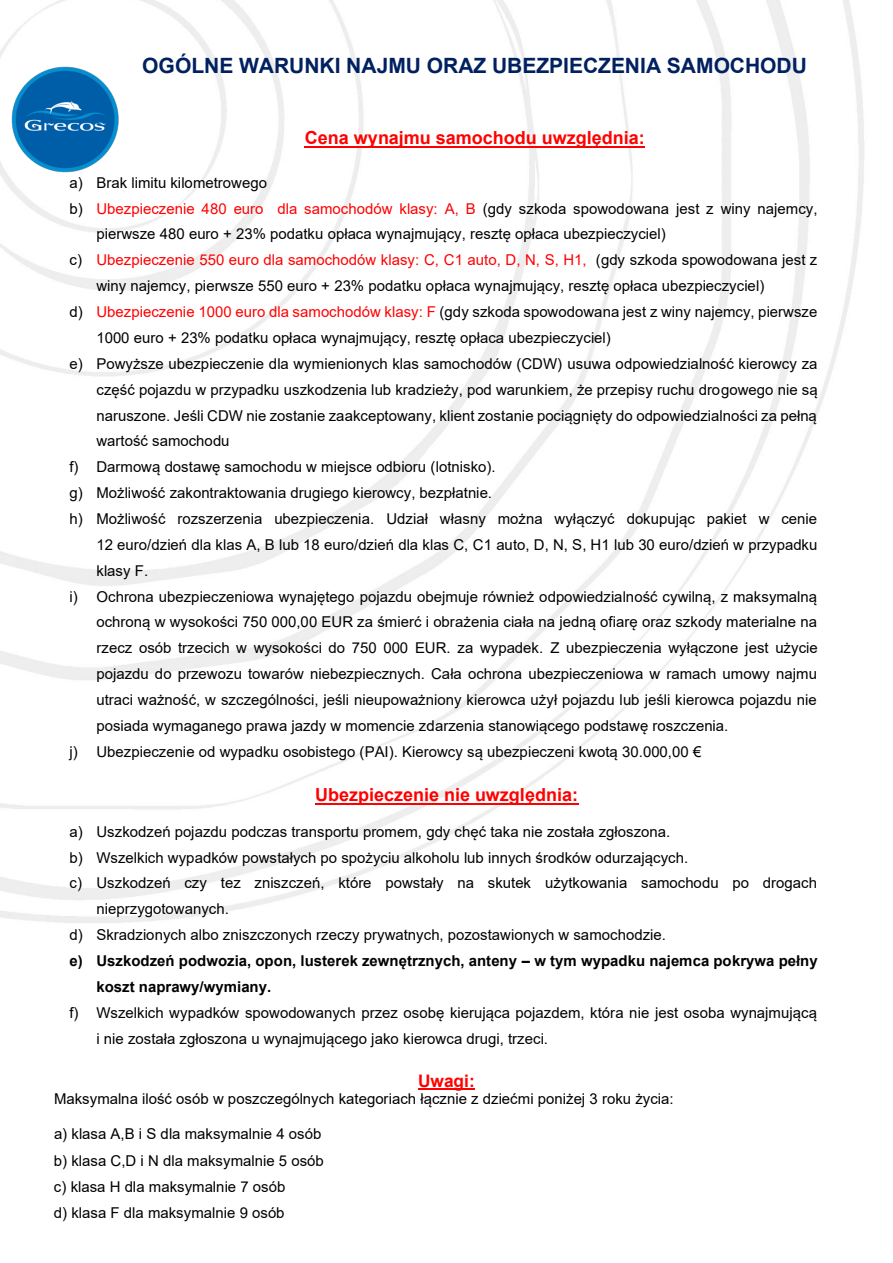
<style>
.page{position:relative;width:893px;height:1263px;background:#fff}
.page>*{position:absolute;margin:0;border:0;box-sizing:border-box;transform-origin:0 0}
.t1{font:700 21px "Arial";color:#002060}
.t2{font:700 18px "Arial";color:#f00}
.t3{font:700 17.25px "Arial";color:#f00}
.t4{font:15px/26.4px "Arial";color:#000}
.t5{font:15px "Arial";color:#f00}
.t6{font:700 15px/25.8px "Arial";color:#000}
.s1{color:#000}
.s2{color:#f00}
</style>
<div class="page">
<img style="left:0;top:0;width:864px;height:923px">
<img style="left:12px;top:66px;width:106px;height:107px">
<hr style="left:305px;top:146px;width:340px;height:2px;background:#f00">
<hr style="left:315px;top:803px;width:263px;height:1px;background:#f00">
<hr style="left:418px;top:1088px;width:57px;height:2px;background:#f00">
<h1 class="t1" style="left:142px;top:51px;width:666px">OGÓLNE WARUNKI NAJMU ORAZ UBEZPIECZENIA SAMOCHODU</h1>
<p class="t2" style="left:305px;top:125px;width:342px">Cena wynajmu samochodu uwzględnia:</p>
<p class="t4" style="left:69px;top:169px;width:199px">a) Brak limitu kilometrowego</p>
<p class="t5" style="left:69px;top:198px;width:750px"><span class="s1">b)</span> Ubezpieczenie 480 euro dla samochodów klasy: A, B <span class="s1">(gdy szkoda spowodowana jest z winy najemcy,</span></p>
<p class="t4" style="left:97px;top:221px;width:571px">pierwsze 480 euro + 23% podatku opłaca wynajmujący, resztę opłaca ubezpieczyciel)</p>
<p class="t5" style="left:69px;top:250px;width:749px"><span class="s1">c)</span> Ubezpieczenie 550 euro dla samochodów klasy: C, C1 auto, D, N, S, H1, <span class="s1">(gdy szkoda spowodowana jest z</span></p>
<p class="t4" style="left:96px;top:273px;width:669px">winy najemcy, pierwsze 550 euro + 23% podatku opłaca wynajmujący, resztę opłaca ubezpieczyciel)</p>
<p class="t4" style="left:69px;top:298px;width:750px">d) <span class="s2">Ubezpieczenie 1000 euro dla samochodów klasy: F</span> (gdy szkoda spowodowana jest z winy najemcy, pierwsze</p>
<p class="t4" style="left:96px;top:324px;width:516px">1000 euro + 23% podatku opłaca wynajmujący, resztę opłaca ubezpieczyciel)</p>
<p class="t4" style="left:69px;top:350px;width:750px">e) Powyższe ubezpieczenie dla wymienionych klas samochodów (CDW) usuwa odpowiedzialność kierowcy za</p>
<p class="t4" style="left:96px;top:376px;width:723px">część pojazdu w przypadku uszkodzenia lub kradzieży, pod warunkiem, że przepisy ruchu drogowego nie są</p>
<p class="t4" style="left:96px;top:402px;width:722px">naruszone. Jeśli CDW nie zostanie zaakceptowany, klient zostanie pociągnięty do odpowiedzialności za pełną</p>
<p class="t4" style="left:96px;top:428px;width:135px">wartość samochodu</p>
<p class="t4" style="left:69px;top:454px;width:428px">f) Darmową dostawę samochodu w miejsce odbioru (lotnisko).</p>
<p class="t4" style="left:69px;top:480px;width:424px">g) Możliwość zakontraktowania drugiego kierowcy, bezpłatnie.</p>
<p class="t4" style="left:69px;top:506px;width:749px">h) Możliwość rozszerzenia ubezpieczenia. Udział własny można wyłączyć dokupując pakiet w cenie</p>
<p class="t4" style="left:96px;top:531px;width:722px">12 euro/dzień dla klas A, B lub 18 euro/dzień dla klas C, C1 auto, D, N, S, H1 lub 30 euro/dzień w przypadku</p>
<p class="t4" style="left:96px;top:557px;width:53px">klasy F.</p>
<p class="t4" style="left:69px;top:583px;width:749px">i) Ochrona ubezpieczeniowa wynajętego pojazdu obejmuje również odpowiedzialność cywilną, z maksymalną</p>
<p class="t4" style="left:96px;top:609px;width:722px">ochroną w wysokości 750 000,00 EUR za śmierć i obrażenia ciała na jedną ofiarę oraz szkody materialne na</p>
<p class="t4" style="left:96px;top:635px;width:723px">rzecz osób trzecich w wysokości do 750 000 EUR. za wypadek. Z ubezpieczenia wyłączone jest użycie</p>
<p class="t4" style="left:96px;top:661px;width:722px">pojazdu do przewozu towarów niebezpiecznych. Cała ochrona ubezpieczeniowa w ramach umowy najmu</p>
<p class="t4" style="left:96px;top:687px;width:722px">utraci ważność, w szczególności, jeśli nieupoważniony kierowca użył pojazdu lub jeśli kierowca pojazdu nie</p>
<p class="t4" style="left:96px;top:712px;width:633px">posiada wymaganego prawa jazdy w momencie zdarzenia stanowiącego podstawę roszczenia.</p>
<p class="t4" style="left:69px;top:738px;width:633px">j) Ubezpieczenie od wypadku osobistego (PAI). Kierowcy są ubezpieczeni kwotą 30.000,00 €</p>
<p class="t2" style="left:315px;top:782px;width:265px">Ubezpieczenie nie uwzględnia:</p>
<p class="t4" style="left:69px;top:818px;width:602px">a) Uszkodzeń pojazdu podczas transportu promem, gdy chęć taka nie została zgłoszona.</p>
<p class="t4" style="left:69px;top:844px;width:620px">b) Wszelkich wypadków powstałych po spożyciu alkoholu lub innych środków odurzających.</p>
<p class="t4" style="left:69px;top:870px;width:749px">c) Uszkodzeń czy tez zniszczeń, które powstały na skutek użytkowania samochodu po drogach</p>
<p class="t4" style="left:97px;top:896px;width:134px">nieprzygotowanych.</p>
<p class="t4" style="left:69px;top:922px;width:598px">d) Skradzionych albo zniszczonych rzeczy prywatnych, pozostawionych w samochodzie.</p>
<p class="t6" style="left:97px;top:948px;width:723px;text-indent:-27px">e) Uszkodzeń podwozia, opon, lusterek zewnętrznych, anteny – w tym wypadku najemca pokrywa pełny koszt naprawy/wymiany.</p>
<p class="t4" style="left:96px;top:999px;width:722px;line-height:26px;text-indent:-27px">f) Wszelkich wypadków spowodowanych przez osobę kierująca pojazdem, która nie jest osoba wynajmującą i nie została zgłoszona u wynajmującego jako kierowca drugi, trzeci.</p>
<p class="t3" style="left:418px;top:1068px;width:58px">Uwagi:</p>
<p class="t4" style="left:54px;top:1086px;width:621px">Maksymalna ilość osób w poszczególnych kategoriach łącznie z dziećmi poniżej 3 roku życia:</p>
<p class="t4" style="left:54px;top:1120px;width:271px">a) klasa A,B i S dla maksymalnie 4 osób b) klasa C,D i N dla maksymalnie 5 osób c) klasa H dla maksymalnie 7 osób<br>d) klasa F dla maksymalnie 9 osób</p>
</div>
